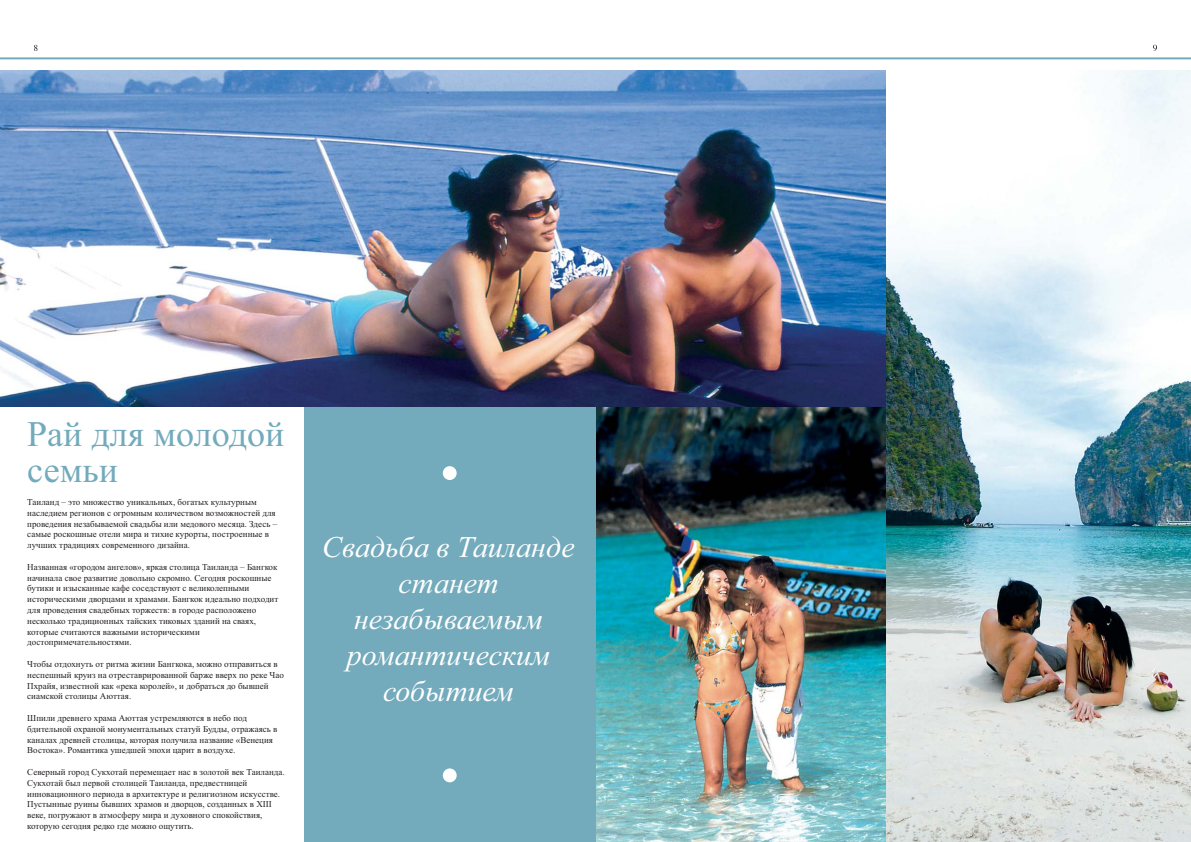
<style>
.page{position:relative;width:1191px;height:842px;background:#fff}
.page>*{position:absolute;margin:0;border:0;box-sizing:border-box;transform-origin:0 0}
.t1{font:36px/36px "Times New Roman";color:#73abbc}
.t2{font:italic 30px/36px "Times New Roman";color:#fff;text-align:center}
.t3{font:9px/10.8px "Times New Roman";color:#231f20}
</style>
<div class="page">
<img style="left:595px;top:406px;width:291px;height:436px">
<div style="left:304px;top:375px;width:291px;height:467px;background:#73abbc"></div>
<img style="left:0;top:71px;width:887px;height:335px">
<hr style="left:0;top:57px;width:1191px;height:2px;background:#73abbc">
<img style="left:887px;top:71px;width:304px;height:771px">
<svg style="left:1153px;top:45px;width:4px;height:6px"></svg>
<svg style="left:34px;top:45px;width:4px;height:6px"></svg>
<div style="left:443px;top:466px;width:13px;height:14px;background:#fff;border-radius:50%"></div>
<div style="left:443px;top:768px;width:13px;height:14px;background:#fff;border-radius:50%"></div>
<h1 class="t1" style="left:27px;top:419px;width:258px">Рай для молодой семьи</h1>
<p class="t3" style="left:27px;top:497px;width:251px">Таиланд – это множество уникальных, богатых культурным наследием регионов с огромным количеством возможностей для проведения незабываемой свадьбы или медового месяца. Здесь – самые роскошные отели мира и тихие курорты, построенные в лучших традициях современного дизайна.</p>
<p class="t3" style="left:27px;top:562px;width:252px">Названная «городом ангелов», яркая столица Таиланда – Бангкок начинала свое развитие довольно скромно. Сегодня роскошные бутики и изысканные кафе соседствуют с великолепными историческими дворцами и храмами. Бангкок идеально подходит для проведения свадебных торжеств: в городе расположено несколько традиционных тайских тиковых зданий на сваях, которые считаются важными историческими достопримечательностями.</p>
<p class="t3" style="left:27px;top:659px;width:258px">Чтобы отдохнуть от ритма жизни Бангкока, можно отправиться в неспешный круиз на отреставрированной барже вверх по реке Чао Пхрайя, известной как «река королей», и добраться до бывшей сиамской столицы Аюттая.</p>
<p class="t3" style="left:27px;top:713px;width:252px">Шпили древнего храма Аюттая устремляются в небо под бдительной охраной монументальных статуй Будды, отражаясь в каналах древней столицы, которая получила название «Венеция Востока». Романтика ушедшей эпохи царит в воздухе.</p>
<p class="t3" style="left:27px;top:767px;width:259px">Северный город Сукхотай перемещает нас в золотой век Таиланда.<br>Сукхотай был первой столицей Таиланда, предвестницей инновационного периода в архитектуре и религиозном искусстве.<br>Пустынные руины бывших храмов и дворцов, созданных в XIII веке, погружают в атмосферу мира и духовного спокойствия, которую сегодня редко где можно ощутить.</p>
<h2 class="t2" style="left:322px;top:529px;width:254px">Свадьба в Таиланде станет незабываемым романтическим событием</h2>
</div>
